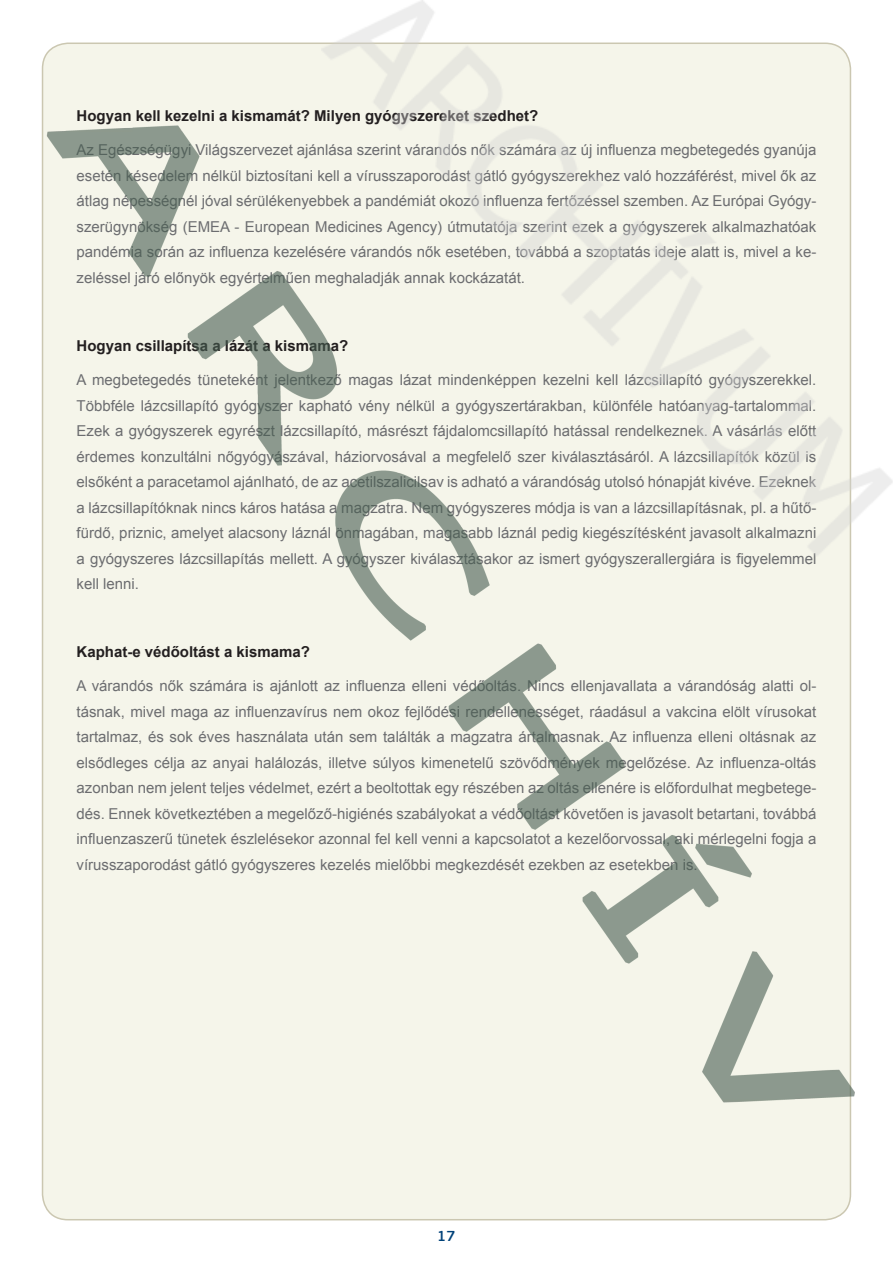
<style>
.page{position:relative;width:893px;height:1263px;background:#fff}
.page>*{position:absolute;margin:0;border:0;box-sizing:border-box;transform-origin:0 0}
.t1{font:15px/25.5px "Arial";color:#6c6d70;text-align:justify}
.t2{font:700 15px "Arial";color:#231f20}
.t3{font:600 15px "PF Beau Sans Pro";color:#004279}
</style>
<div class="page">
<img style="left:41px;top:42px;width:814px;height:1179px">
<img style="left:321px;top:0;width:572px;height:556px">
<p class="t2" style="left:77px;top:106px;width:463px">Hogyan kell kezelni a kismamát? Milyen gyógyszereket szedhet?</p>
<p class="t1" style="left:77px;top:138px;width:741px">Az Egészségügyi Világszervezet ajánlása szerint várandós nők számára az új influenza megbetegedés gyanúja esetén késedelem nélkül biztosítani kell a vírusszaporodást gátló gyógyszerekhez való hozzáférést, mivel ők az átlag népességnél jóval sérülékenyebbek a pandémiát okozó influenza fertőzéssel szemben. Az Európai Gyógy&shy;szerügynökség (EMEA - European Medicines Agency) útmutatója szerint ezek a gyógyszerek alkalmazhatóak pandémia során az influenza kezelésére várandós nők esetében, továbbá a szoptatás ideje alatt is, mivel a ke&shy;zeléssel járó előnyök egyértelműen meghaladják annak kockázatát.</p>
<p class="t2" style="left:77px;top:336px;width:273px">Hogyan csillapítsa a lázát a kismama?</p>
<p class="t1" style="left:77px;top:367px;width:741px">A megbetegedés tüneteként jelentkező magas lázat mindenképpen kezelni kell lázcsillapító gyógyszerekkel.<br>Többféle lázcsillapító gyógyszer kapható vény nélkül a gyógyszertárakban, különféle hatóanyag-tartalommal.<br>Ezek a gyógyszerek egyrészt lázcsillapító, másrészt fájdalomcsillapító hatással rendelkeznek. A vásárlás előtt érdemes konzultálni nőgyógyászával, háziorvosával a megfelelő szer kiválasztásáról. A lázcsillapítók közül is elsőként a paracetamol ajánlható, de az acetilszalicilsav is adható a várandóság utolsó hónapját kivéve. Ezeknek a lázcsillapítóknak nincs káros hatása a magzatra. Nem gyógyszeres módja is van a lázcsillapításnak, pl. a hűtő&shy;fürdő, priznic, amelyet alacsony láznál önmagában, magasabb láznál pedig kiegészítésként javasolt alkalmazni a gyógyszeres lázcsillapítás mellett. A gyógyszer kiválasztásakor az ismert gyógyszerallergiára is figyelemmel kell lenni.</p>
<p class="t2" style="left:77px;top:642px;width:235px">Kaphat-e védőoltást a kismama?</p>
<p class="t1" style="left:77px;top:673px;width:741px">A várandós nők számára is ajánlott az influenza elleni védőoltás. Nincs ellenjavallata a várandóság alatti ol&shy;tásnak, mivel maga az influenzavírus nem okoz fejlődési rendellenességet, ráadásul a vakcina elölt vírusokat tartalmaz, és sok éves használata után sem találták a magzatra ártalmasnak. Az influenza elleni oltásnak az elsődleges célja az anyai halálozás, illetve súlyos kimenetelű szövődmények megelőzése. Az influenza-oltás azonban nem jelent teljes védelmet, ezért a beoltottak egy részében az oltás ellenére is előfordulhat megbetege&shy;dés. Ennek következtében a megelőző-higiénés szabályokat a védőoltást követően is javasolt betartani, továbbá influenzaszerű tünetek észlelésekor azonnal fel kell venni a kapcsolatot a kezelőorvossal, aki mérlegelni fogja a vírusszaporodást gátló gyógyszeres kezelés mielőbbi megkezdését ezekben az esetekben is.</p>
<p class="t3" style="left:437px;top:1226px;width:20px">17</p>
</div>
